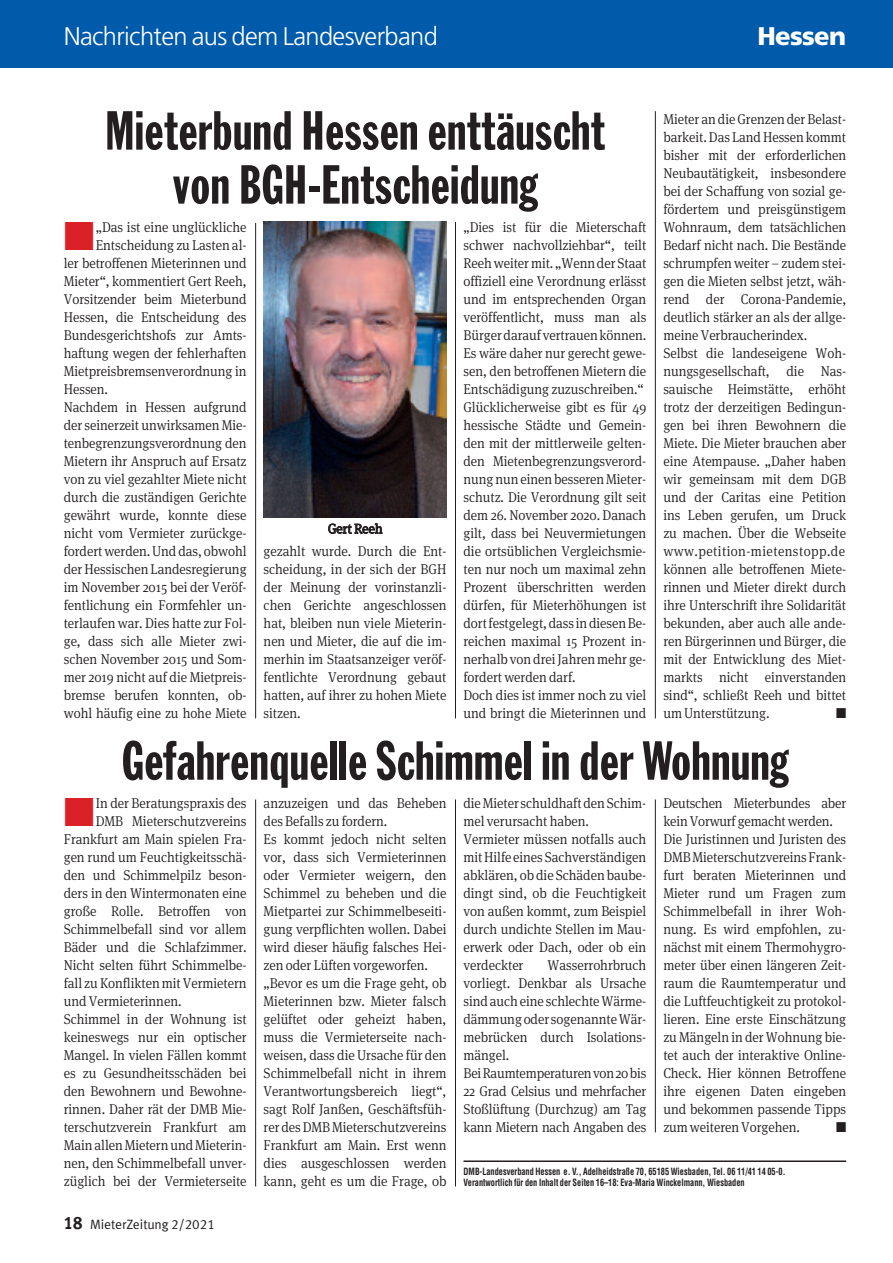
<style>
.page{position:relative;width:893px;height:1263px;background:#fff}
.page>*{position:absolute;margin:0;border:0;box-sizing:border-box;transform-origin:0 0}
.t1{font:54px/54px "Franklin Gothic Extra Cond";letter-spacing:.01em;color:#231f20;text-align:center}
.t2{font:300 25.5px "Frutiger";letter-spacing:-.025em;color:#fff}
.t3{font:900 25.5px "Frutiger";letter-spacing:-.025em;color:#fff}
.t4{font:300 14.25px/18px "Meta Serif OT";letter-spacing:-.005em;color:#231f20;scale:.94 1}
.t5{font:14.25px "Zapf Dingbats";color:#231f20;scale:.94 1}
.t6{font:13.5px "VZ Meta LF";color:#231f20}
.t7{font:300 13.5px "Meta Serif OT";letter-spacing:-.005em;color:#231f20}
.t8{font:700 condensed 9.75px/11.7px "Helvetica";color:#231f20;scale:.85 1}
.s1{color:#db2128}
.s2{font-weight:700;font-size:18px}
</style>
<div class="page">
<div style="left:0;top:0;width:893px;height:67px;background:#015aaa"></div>
<hr style="left:255px;top:223px;width:1px;height:495px;background:#231f20">
<hr style="left:255px;top:799px;width:1px;height:387px;background:#231f20">
<hr style="left:455px;top:799px;width:1px;height:387px;background:#231f20">
<hr style="left:655px;top:799px;width:1px;height:333px;background:#231f20">
<hr style="left:455px;top:222px;width:1px;height:496px;background:#231f20">
<hr style="left:655px;top:111px;width:1px;height:607px;background:#231f20">
<hr style="left:463px;top:1160px;width:383px;height:2px;background:#231f20">
<img style="left:264px;top:222px;width:182px;height:296px">
<h2 class="t2" style="left:64px;top:26px;width:376px">Nachrichten aus dem Landesverband</h2>
<h2 class="t3" style="left:757px;top:26px;width:90px">Hessen</h2>
<h1 class="t1" style="left:105px;top:107px;width:501px">Mieterbund Hessen enttäuscht von BGH-Entscheidung</h1>
<p class="t4" style="left:64px;top:219px;width:196px"><span class="s1">■</span>„Das ist eine unglückliche</p>
<p class="t4" style="left:463px;top:219px;width:196px">„Dies ist für die Mieterschaft schwer nachvollziehbar“, teilt<br>Reehweiter mit. „Wennder Staat offiziell eine Verordnung erlässt und im entsprechenden Organ veröffentlicht, muss man als<br>Bürgerdaraufvertrauenkönnen.<br>Es wäre daher nur gerecht gewe&shy;sen, den betroffenen Mietern die<br>Entschädigung zuzuschreiben.“<br>Glücklicherweise gibt es für 49 hessische Städte und Gemein&shy;den mit der mittlerweile gelten&shy;den Mietenbegrenzungsverord&shy;nung nun einen besseren Mieter&shy;schutz. Die Verordnung gilt seit dem 26. November 2020. Danach gilt, dass bei Neuvermietungen die ortsüblichen Vergleichsmie&shy;ten nur noch um maximal zehn<br>Prozent überschritten werden dürfen, für Mieterhöhungen ist dortfestgelegt,dass indiesenBe&shy;reichen maximal 15 Prozent in&shy;nerhalb von dreiJahren mehr ge&shy;fordert werden darf.<br>Doch dies ist immer noch zu viel und bringt die Mieterinnen und</p>
<p class="t4" style="left:96px;top:237px;width:162px">Entscheidung zu Lasten al-</p>
<p class="t4" style="left:64px;top:255px;width:196px">ler betroffenen Mieterinnen und</p>
<p class="t4" style="left:64px;top:273px;width:196px">Mieter“, kommentiert Gert Reeh,</p>
<p class="t4" style="left:64px;top:291px;width:196px">Vorsitzender beim Mieterbund</p>
<p class="t4" style="left:64px;top:309px;width:196px">Hessen, die Entscheidung des</p>
<p class="t4" style="left:64px;top:327px;width:196px">Bundesgerichtshofs zur Amts-</p>
<p class="t4" style="left:64px;top:345px;width:196px">haftung wegen der fehlerhaften</p>
<p class="t4" style="left:64px;top:363px;width:196px">Mietpreisbremsenverordnung in</p>
<p class="t4" style="left:64px;top:381px;width:49px">Hessen.</p>
<p class="t4" style="left:64px;top:399px;width:196px">Nachdem in Hessen aufgrund</p>
<p class="t4" style="left:64px;top:417px;width:196px">der seinerzeit unwirksamen Mie-</p>
<p class="t4" style="left:64px;top:435px;width:196px">tenbegrenzungsverordnung den</p>
<p class="t4" style="left:64px;top:453px;width:196px">Mietern ihr Anspruch auf Ersatz</p>
<p class="t4" style="left:64px;top:471px;width:196px">von zu viel gezahlter Miete nicht</p>
<p class="t4" style="left:64px;top:489px;width:196px">durch die zuständigen Gerichte</p>
<p class="t4" style="left:64px;top:507px;width:196px">gewährt wurde, konnte diese</p>
<p class="t4" style="left:64px;top:525px;width:196px">nicht vom Vermieter zurückge-</p>
<p class="t4" style="left:64px;top:543px;width:196px">fordertwerden.Und das, obwohl</p>
<p class="t4" style="left:64px;top:561px;width:196px">der Hessischen Landesregierung</p>
<p class="t4" style="left:64px;top:579px;width:196px">im November 2015 bei der Veröf-</p>
<p class="t4" style="left:64px;top:597px;width:196px">fentlichung ein Formfehler un-</p>
<p class="t4" style="left:64px;top:615px;width:196px">terlaufen war. Dies hatte zur Fol-</p>
<p class="t4" style="left:64px;top:633px;width:196px">ge, dass sich alle Mieter zwi-</p>
<p class="t4" style="left:64px;top:651px;width:196px">schen November 2015 und Som-</p>
<p class="t4" style="left:64px;top:669px;width:196px">mer 2019 nicht auf die Mietpreis-</p>
<p class="t4" style="left:64px;top:687px;width:196px">bremse berufen konnten, ob-</p>
<p class="t4" style="left:64px;top:705px;width:196px">wohl häufig eine zu hohe Miete</p>
<p class="t7" style="left:328px;top:523px;width:56px">Gert Reeh</p>
<p class="t4" style="left:264px;top:543px;width:196px;text-align:justify">gezahlt wurde. Durch die Ent&shy;scheidung, in der sich der BGH der Meinung der vorinstanzli&shy;chen Gerichte angeschlossen hat, bleiben nun viele Mieterin&shy;nen und Mieter, die auf die im&shy;merhin im Staatsanzeiger veröf&shy;fentlichte Verordnung gebaut hatten, auf ihrer zu hohen Miete sitzen.</p>
<p class="t4" style="left:663px;top:111px;width:196px">Mieter an die Grenzen der Belast&shy;barkeit.Das Land Hessen kommt bisher mit der erforderlichen<br>Neubautätigkeit, insbesondere bei der Schaffung von sozial ge&shy;fördertem und preisgünstigem<br>Wohnraum, dem tatsächlichen<br>Bedarf nicht nach. Die Bestände schrumpfen weiter – zudem stei&shy;gen die Mieten selbst jetzt, wäh&shy;rend der Corona-Pandemie, deutlich stärker an als der allge&shy;meine Verbraucherindex.<br>Selbst die landeseigene Woh&shy;nungsgesellschaft, die Nas&shy;sauische Heimstätte, erhöht trotz der derzeitigen Bedingun&shy;gen bei ihren Bewohnern die<br>Miete. Die Mieter brauchen aber eine Atempause. „Daher haben wir gemeinsam mit dem DGB und der Caritas eine Petition ins Leben gerufen, um Druck zu machen. Über die Webseite www.petition-mietenstopp.de können alle betroffenen Miete&shy;rinnen und Mieter direkt durch ihre Unterschrift ihre Solidarität bekunden, aber auch alle ande&shy;ren Bürgerinnen und Bürger, die mit der Entwicklung des Miet&shy;markts nicht einverstanden sind“, schließt Reeh und bittet um Unterstützung.</p>
<p class="t5" style="left:836px;top:705px;width:12px">■</p>
<h1 class="t1" style="left:122px;top:737px;width:668px">Gefahrenquelle Schimmel in der Wohnung</h1>
<p class="t4" style="left:264px;top:795px;width:196px">anzuzeigen und das Beheben des Befalls zu fordern.<br>Es kommt jedoch nicht selten vor, dass sich Vermieterinnen oder Vermieter weigern, den<br>Schimmel zu beheben und die<br>Mietpartei zur Schimmelbeseiti&shy;gung verpflichten wollen. Dabei wird dieser häufig falsches Hei&shy;zen oder Lüften vorgeworfen. „Bevor es um die Frage geht, ob<br>Mieterinnen bzw. Mieter falsch gelüftet oder geheizt haben, muss die Vermieterseite nach&shy;weisen, dass die Ursache für den<br>Schimmelbefall nicht in ihrem<br>Verantwortungsbereich liegt“, sagt Rolf Janßen, Geschäftsfüh&shy;rerdesDMB Mieterschutzvereins<br>Frankfurt am Main. Erst wenn dies ausgeschlossen werden kann, geht es um die Frage, ob</p>
<p class="t4" style="left:463px;top:795px;width:196px">dieMieter schuldhaftdenSchim&shy;mel verursacht haben.<br>Vermieter müssen notfalls auch mitHilfe einesSachverständigen abklären, ob die Schäden baube&shy;dingt sind, ob die Feuchtigkeit von außen kommt, zum Beispiel durch undichte Stellen im Mau&shy;erwerk oder Dach, oder ob ein verdeckter</p>
<p class="t4" style="left:64px;top:795px;width:196px"><span class="s1">■</span>In der Beratungspraxis des</p>
<p class="t4" style="left:663px;top:795px;width:196px">Deutschen Mieterbundes aber kein Vorwurf gemacht werden.<br>Die Juristinnen und Juristen des<br>DMBMieterschutzvereinsFrank&shy;furt beraten Mieterinnen und<br>Mieter rund um Fragen zum<br>Schimmelbefall in ihrer Woh&shy;nung. Es wird empfohlen, zu&shy;nächst mit einem Thermohygro&shy;meter über einen längeren Zeit&shy;raum die Raumtemperatur und die Luftfeuchtigkeit zu protokol&shy;lieren. Eine erste Einschätzung zu Mängeln in der Wohnung bie&shy;tet auch der interaktive Online-<br>Check. Hier können Betroffene ihre eigenen Daten eingeben und bekommen passende Tipps zum weiterenVorgehen.</p>
<p class="t4" style="left:96px;top:813px;width:162px">DMB Mieterschutzvereins</p>
<p class="t4" style="left:64px;top:831px;width:196px">Frankfurt am Main spielen Fra-</p>
<p class="t4" style="left:64px;top:849px;width:196px">gen rund um Feuchtigkeitsschä-</p>
<p class="t4" style="left:64px;top:867px;width:196px">den und Schimmelpilz beson-</p>
<p class="t4" style="left:64px;top:885px;width:196px">ders in den Wintermonaten eine</p>
<p class="t4" style="left:64px;top:903px;width:196px">große Rolle. Betroffen von</p>
<p class="t4" style="left:64px;top:921px;width:196px">Schimmelbefall sind vor allem</p>
<p class="t4" style="left:64px;top:939px;width:196px">Bäder und die Schlafzimmer.</p>
<p class="t4" style="left:64px;top:957px;width:196px">Nicht selten führt Schimmelbe-</p>
<p class="t4" style="left:64px;top:975px;width:196px">fall zu Konflikten mit Vermietern</p>
<p class="t4" style="left:64px;top:993px;width:127px">und Vermieterinnen.</p>
<p class="t4" style="left:64px;top:1011px;width:196px">Schimmel in der Wohnung ist</p>
<p class="t4" style="left:64px;top:1029px;width:196px">keineswegs nur ein optischer</p>
<p class="t4" style="left:64px;top:1047px;width:196px">Mangel. In vielen Fällen kommt</p>
<p class="t4" style="left:64px;top:1065px;width:196px">es zu Gesundheitsschäden bei</p>
<p class="t4" style="left:64px;top:1083px;width:196px">den Bewohnern und Bewohne-</p>
<p class="t4" style="left:64px;top:1101px;width:196px">rinnen. Daher rät der DMB Mie-</p>
<p class="t4" style="left:64px;top:1119px;width:196px">terschutzverein Frankfurt am</p>
<p class="t4" style="left:64px;top:1137px;width:196px">Mainallen Mieternund Mieterin-</p>
<p class="t4" style="left:64px;top:1155px;width:196px">nen, den Schimmelbefall unver-</p>
<p class="t4" style="left:64px;top:1173px;width:196px">züglich bei der Vermieterseite</p>
<p class="t4" style="left:463px;top:957px;width:196px;text-indent:84px">Wasserrohrbruch vorliegt. Denkbar als Ursache sindaucheine schlechteWärme&shy;dämmungoder sogenannteWär&shy;mebrücken durch Isolations&shy;mängel.<br>BeiRaumtemperaturenvon20bis<br>22 Grad Celsius und mehrfacher<br>Stoßlüftung (Durchzug) am Tag kann Mietern nach Angaben des</p>
<p class="t5" style="left:836px;top:1119px;width:12px">■</p>
<p class="t8" style="left:463px;top:1165px;width:380px">DMB-Landesverband Hessen e. V., Adelheidstraße 70, 65185 Wiesbaden, Tel. 06 11/41 14 05-0.<br>Verantwortlich für den Inhalt der Seiten 16–18: Eva-Maria Winckelmann, Wiesbaden</p>
<p class="t6" style="left:64px;top:1216px;width:153px"><span class="s2">18</span> MieterZeitung 2/2021</p>
</div>
